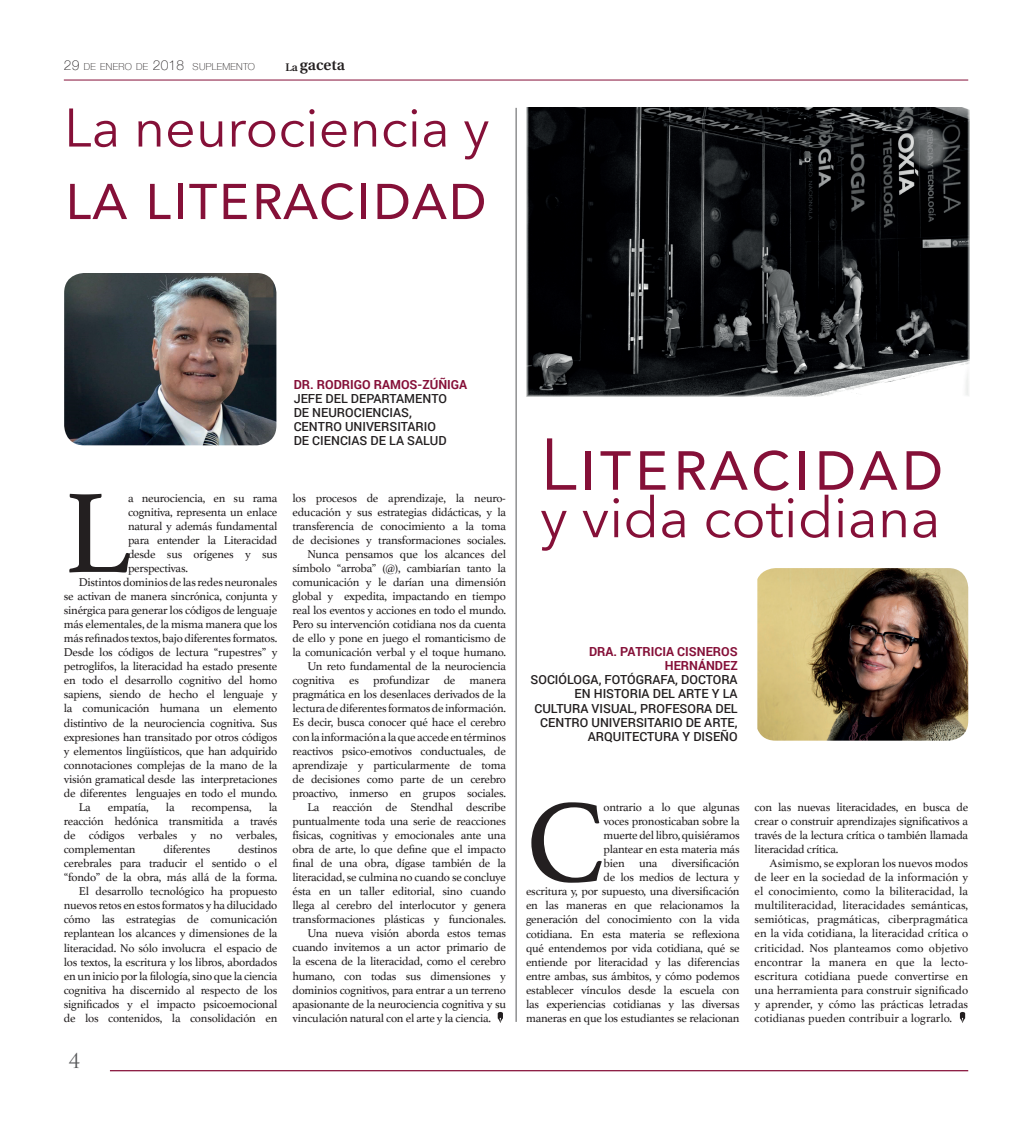
<style>
.page{position:relative;width:1025px;height:1125px;background:#fff}
.page>*{position:absolute;margin:0;border:0;box-sizing:border-box;transform-origin:0 0}
.t1{font:119.25px "Athelas";color:#231f20}
.t2{font:72.5px "Avenir Next";letter-spacing:.03em;color:#851038}
.t3{font:66.25px "Avenir Next";color:#851038}
.t4{font:56.25px "Avenir Next";color:#851038}
.t5{font:53.75px "Avenir Next";color:#851038}
.t6{font:20px "Trajan Pro";color:#57585a}
.t7{font:600 15.12px "Utopia";color:#231f20}
.t8{font:500 12.5px/14px "Roboto";color:#231f20}
.t9{font:700 12.5px/14px "Roboto";color:#851038;text-align:right}
.t10{font:11.88px/14px "Athelas";letter-spacing:-.02em;color:#231f20;text-align:justify}
.t11{font:100 9.62px "Helvetica Neue";letter-spacing:.03em;color:#231f20}
.s1{font-size:13.75px}
.s2{font-size:11px}
</style>
<div class="page">
<hr style="left:64px;top:80px;width:903px;height:1px;background:#851038">
<hr style="left:110px;top:1070px;width:857px;height:1px;background:#851038">
<svg style="left:497px;top:1012px;width:5px;height:11px"></svg>
<hr style="left:515px;top:108px;width:1px;height:914px;background:#57585a">
<svg style="left:959px;top:1012px;width:5px;height:11px"></svg>
<img style="left:64px;top:273px;width:212px;height:172px">
<img style="left:757px;top:568px;width:210px;height:173px">
<img style="left:526px;top:108px;width:442px;height:288px">
<p class="t11" style="left:64px;top:59px;width:193px"><span class="s1">29</span> DE ENERO DE <span class="s1">2018</span> SUPLEMENTO</p>
<p class="t7" style="left:285px;top:57px;width:61px"><span class="s2">La</span> gaceta</p>
<h3 class="t5" style="left:64px;top:82px;width:426px">La neurociencia y</h3>
<h3 class="t3" style="left:64px;top:140px;width:425px">la literacidad</h3>
<p class="t9" style="left:293px;top:377px;width:175px">DR. RODRIGO RAMOS-ZÚÑIGA</p>
<p class="t8" style="left:293px;top:391px;width:155px">JEFE DEL DEPARTAMENTO<br>DE NEUROCIENCIAS,<br>CENTRO UNIVERSITARIO<br>DE CIENCIAS DE LA SALUD</p>
<h1 class="t1" style="left:64px;top:438px;width:68px">L</h1>
<p class="t10" style="left:128px;top:490px;width:151px">a neurociencia, en su rama</p>
<p class="t10" style="left:128px;top:504px;width:151px">cognitiva, representa un enlace</p>
<p class="t10" style="left:128px;top:518px;width:151px">natural y además fundamental</p>
<p class="t10" style="left:128px;top:533px;width:151px">para entender la Literacidad</p>
<p class="t10" style="left:128px;top:547px;width:151px">desde sus orígenes y sus</p>
<p class="t10" style="left:128px;top:561px;width:61px">perspectivas.</p>
<p class="t10" style="left:79px;top:575px;width:200px">Distintos dominios de las redes neuronales</p>
<p class="t10" style="left:64px;top:589px;width:215px">se activan de manera sincrónica, conjunta y</p>
<p class="t10" style="left:64px;top:603px;width:215px">sinérgica para generar los códigos de lenguaje</p>
<p class="t10" style="left:64px;top:617px;width:215px">más elementales, de la misma manera que los</p>
<p class="t10" style="left:64px;top:631px;width:215px">más refinados textos, bajo diferentes formatos.</p>
<p class="t10" style="left:64px;top:645px;width:215px">Desde los códigos de lectura “rupestres” y</p>
<p class="t10" style="left:64px;top:659px;width:215px">petroglifos, la literacidad ha estado presente</p>
<p class="t10" style="left:64px;top:673px;width:215px">en todo el desarrollo cognitivo del homo</p>
<p class="t10" style="left:64px;top:687px;width:215px">sapiens, siendo de hecho el lenguaje y</p>
<p class="t10" style="left:64px;top:701px;width:215px">la comunicación humana un elemento</p>
<p class="t10" style="left:64px;top:715px;width:215px">distintivo de la neurociencia cognitiva. Sus</p>
<p class="t10" style="left:64px;top:729px;width:215px">expresiones han transitado por otros códigos</p>
<p class="t10" style="left:64px;top:743px;width:215px">y elementos lingüísticos, que han adquirido</p>
<p class="t10" style="left:64px;top:757px;width:215px">connotaciones complejas de la mano de la</p>
<p class="t10" style="left:64px;top:772px;width:215px">visión gramatical desde las interpretaciones</p>
<p class="t10" style="left:64px;top:786px;width:215px">de diferentes lenguajes en todo el mundo.</p>
<p class="t10" style="left:79px;top:800px;width:14px">La</p>
<p class="t10" style="left:108px;top:800px;width:42px">empatía,</p>
<p class="t10" style="left:166px;top:800px;width:10px">la</p>
<p class="t10" style="left:191px;top:800px;width:61px">recompensa,</p>
<p class="t10" style="left:64px;top:800px;width:215px;text-indent:205px">la reacción hedónica transmitida a través de códigos verbales y no verbales, complementan</p>
<p class="t10" style="left:64px;top:842px;width:215px;text-align:right">destinos<br>cerebrales para traducir el sentido o el “fondo” de la obra, más allá de la forma.<br>El desarrollo tecnológico ha propuesto nuevos retos en estos formatos y ha dilucidado cómo las estrategias de comunicación replantean los alcances y dimensiones de la literacidad. No sólo involucra el espacio de los textos, la escritura y los libros, abordados en un inicio por la filología, sino que la ciencia cognitiva ha discernido al respecto de los significados y el impacto psicoemocional de los contenidos, la consolidación en</p>
<p class="t10" style="left:163px;top:842px;width:48px">diferentes</p>
<h3 class="t6" style="left:69px;top:1048px;width:13px">4</h3>
<p class="t10" style="left:292px;top:490px;width:215px">los procesos de aprendizaje, la neuro-</p>
<p class="t10" style="left:292px;top:504px;width:215px">educación y sus estrategias didácticas, y la</p>
<p class="t10" style="left:292px;top:518px;width:215px">transferencia de conocimiento a la toma</p>
<p class="t10" style="left:292px;top:532px;width:215px">de decisiones y transformaciones sociales.</p>
<p class="t10" style="left:307px;top:546px;width:200px">Nunca pensamos que los alcances del</p>
<p class="t10" style="left:292px;top:561px;width:215px">símbolo “arroba” (@), cambiarían tanto la</p>
<p class="t10" style="left:292px;top:575px;width:215px">comunicación y le darían una dimensión</p>
<p class="t10" style="left:292px;top:589px;width:215px">global y expedita, impactando en tiempo</p>
<p class="t10" style="left:292px;top:603px;width:215px">real los eventos y acciones en todo el mundo.</p>
<p class="t10" style="left:292px;top:617px;width:215px">Pero su intervención cotidiana nos da cuenta</p>
<p class="t10" style="left:292px;top:631px;width:215px">de ello y pone en juego el romanticismo de</p>
<p class="t10" style="left:292px;top:645px;width:215px">la comunicación verbal y el toque humano.</p>
<p class="t10" style="left:307px;top:659px;width:200px">Un reto fundamental de la neurociencia</p>
<p class="t10" style="left:292px;top:673px;width:215px">cognitiva es profundizar de manera</p>
<p class="t10" style="left:292px;top:687px;width:215px">pragmática en los desenlaces derivados de la</p>
<p class="t10" style="left:292px;top:701px;width:215px">lectura de diferentes formatos de información.</p>
<p class="t10" style="left:292px;top:715px;width:215px">Es decir, busca conocer qué hace el cerebro</p>
<p class="t10" style="left:292px;top:729px;width:215px">con la información a la que accede en términos</p>
<p class="t10" style="left:292px;top:743px;width:215px">reactivos psico-emotivos conductuales, de</p>
<p class="t10" style="left:292px;top:757px;width:215px">aprendizaje y particularmente de toma</p>
<p class="t10" style="left:292px;top:771px;width:215px">de decisiones como parte de un cerebro</p>
<p class="t10" style="left:292px;top:786px;width:215px">proactivo, inmerso en grupos sociales.</p>
<p class="t10" style="left:307px;top:800px;width:200px">La reacción de Stendhal describe</p>
<p class="t10" style="left:292px;top:814px;width:215px">puntualmente toda una serie de reacciones</p>
<p class="t10" style="left:292px;top:828px;width:215px">físicas, cognitivas y emocionales ante una</p>
<p class="t10" style="left:292px;top:842px;width:215px">obra de arte, lo que define que el impacto</p>
<p class="t10" style="left:292px;top:856px;width:215px">final de una obra, dígase también de la</p>
<p class="t10" style="left:292px;top:870px;width:215px">literacidad, se culmina no cuando se concluye</p>
<p class="t10" style="left:292px;top:884px;width:215px">ésta en un taller editorial, sino cuando</p>
<p class="t10" style="left:292px;top:898px;width:215px">llega al cerebro del interlocutor y genera</p>
<p class="t10" style="left:292px;top:912px;width:215px">transformaciones plásticas y funcionales.</p>
<p class="t10" style="left:307px;top:926px;width:200px">Una nueva visión aborda estos temas</p>
<p class="t10" style="left:292px;top:940px;width:215px">cuando invitemos a un actor primario de</p>
<p class="t10" style="left:292px;top:954px;width:215px">la escena de la literacidad, como el cerebro</p>
<p class="t10" style="left:292px;top:968px;width:215px">humano, con todas sus dimensiones y</p>
<p class="t10" style="left:292px;top:982px;width:215px">dominios cognitivos, para entrar a un terreno</p>
<p class="t10" style="left:292px;top:996px;width:215px">apasionante de la neurociencia cognitiva y su</p>
<p class="t10" style="left:292px;top:1010px;width:200px">vinculación natural con el arte y la ciencia.</p>
<h2 class="t2" style="left:540px;top:403px;width:405px">Literacidad</h2>
<h3 class="t4" style="left:540px;top:470px;width:401px">y vida cotidiana</h3>
<p class="t9" style="left:588px;top:644px;width:150px">DRA. PATRICIA CISNEROS<br>HERNÁNDEZ</p>
<p class="t8" style="left:530px;top:672px;width:208px;text-align:right">SOCIÓLOGA, FOTÓGRAFA, DOCTORA<br>EN HISTORIA DEL ARTE Y LA<br>CULTURA VISUAL, PROFESORA DEL<br>CENTRO UNIVERSITARIO DE ARTE,<br>ARQUITECTURA Y DISEÑO</p>
<h1 class="t1" style="left:526px;top:747px;width:81px">C</h1>
<p class="t10" style="left:526px;top:800px;width:215px;text-align:right">ontrario a lo que algunas<br>voces pronosticaban sobre la<br>muerte del libro, quisiéramos<br>plantear en esta materia más<br>bien una diversificación<br>de los medios de lectura y<br>escritura y, por supuesto, una diversificación en las maneras en que relacionamos la generación del conocimiento con la vida cotidiana. En esta materia se reflexiona qué entendemos por vida cotidiana, qué se entiende por literacidad y las diferencias entre ambas, sus ámbitos, y cómo podemos establecer vínculos desde la escuela con las experiencias cotidianas y las diversas maneras en que los estudiantes se relacionan</p>
<p class="t10" style="left:754px;top:800px;width:215px">con las nuevas literacidades, en busca de crear o construir aprendizajes significativos a través de la lectura crítica o también llamada literacidad crítica.</p>
<p class="t10" style="left:754px;top:856px;width:215px;text-indent:15px">Asimismo, se exploran los nuevos modos de leer en la sociedad de la información y el conocimiento, como la biliteracidad, la multiliteracidad, literacidades semánticas, semióticas, pragmáticas, ciberpragmática en la vida cotidiana, la literacidad crítica o criticidad. Nos planteamos como objetivo encontrar la manera en que la lecto&shy;escritura cotidiana puede convertirse en una herramienta para construir significado y aprender, y cómo las prácticas letradas cotidianas pueden contribuir a lograrlo.</p>
</div>
